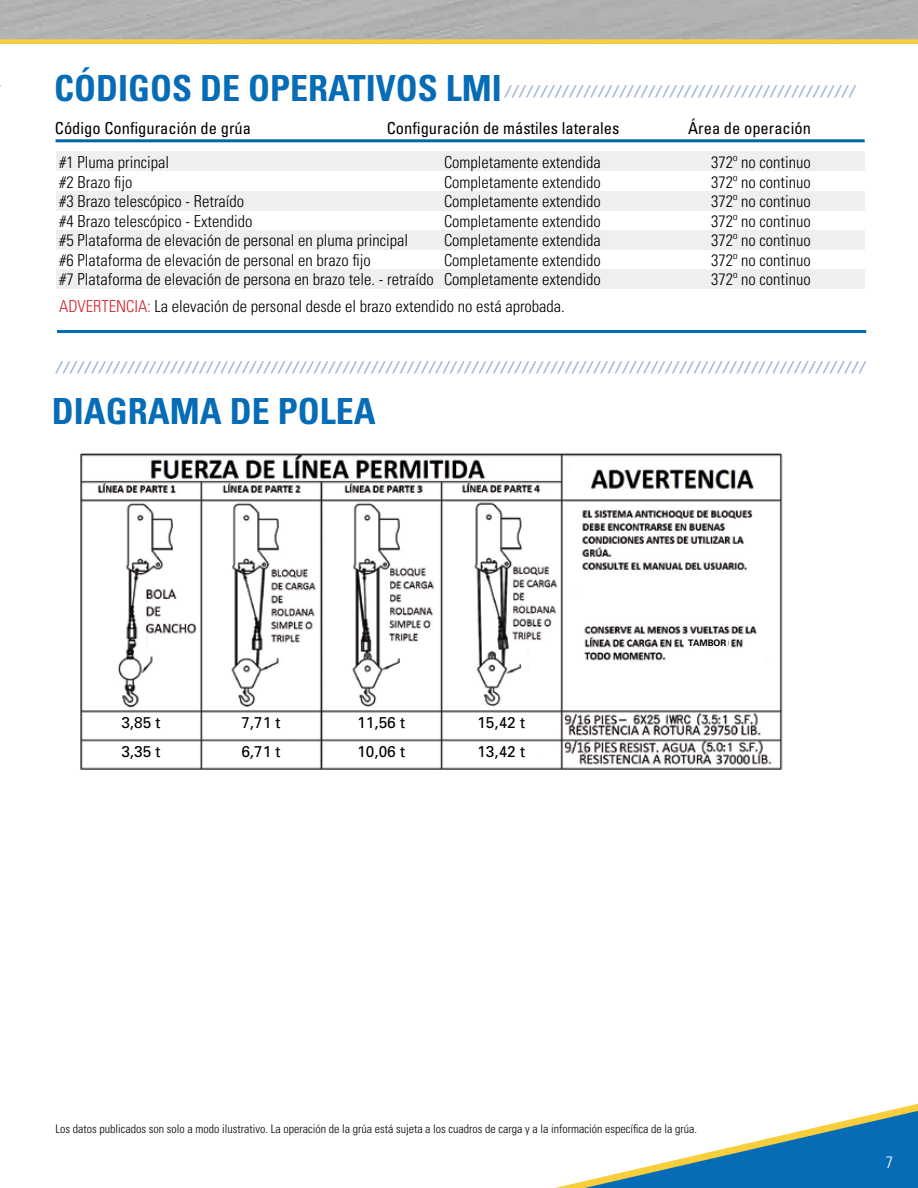
<style>
.page{position:relative;width:918px;height:1188px;background:#fff}
.page>*{position:absolute;margin:0;border:0;box-sizing:border-box;transform-origin:0 0}
.t1{font:700 condensed 36px "Univers LT Std";color:#066cb6}
.t2{font:300 condensed 16.5px "Univers";color:#000}
.t3{font:condensed 16.5px "Univers";color:#000}
.t4{font:300 condensed 16.5px "Univers LT Std";color:#fff}
.t5{font:15.75px/28.5px "Univers";color:#000}
.t6{font:italic 700 condensed 15px "Univers";color:#9cb1db}
.t7{font:300 condensed 12px "Univers";color:#000}
.t8{font:700 9px "Univers";color:#000}
.s1{color:#d2232a}
</style>
<div class="page">
<svg style="left:555px;top:1103px;width:363px;height:85px"></svg>
<div style="left:0;top:39px;width:918px;height:5px;background:#f8ce3d"></div>
<div style="left:56px;top:151px;width:809px;height:20px;background:#f0efef"></div>
<div style="left:56px;top:191px;width:809px;height:20px;background:#f0efef"></div>
<div style="left:56px;top:230px;width:809px;height:19px;background:#f0efef"></div>
<div style="left:56px;top:269px;width:809px;height:20px;background:#f0efef"></div>
<hr style="left:56px;top:139px;width:809px;height:3px;background:#0065a4">
<hr style="left:57px;top:330px;width:809px;height:3px;background:#006bb6">
<img style="left:80px;top:453px;width:703px;height:317px">
<div style="left:103px;top:716px;width:78px;height:17px;background:#fff"></div>
<div style="left:103px;top:743px;width:78px;height:18px;background:#fff"></div>
<div style="left:223px;top:716px;width:78px;height:17px;background:#fff"></div>
<div style="left:223px;top:743px;width:78px;height:18px;background:#fff"></div>
<div style="left:343px;top:716px;width:78px;height:17px;background:#fff"></div>
<div style="left:343px;top:743px;width:78px;height:18px;background:#fff"></div>
<div style="left:463px;top:716px;width:78px;height:17px;background:#fff"></div>
<div style="left:463px;top:743px;width:78px;height:18px;background:#fff"></div>
<div style="left:685px;top:639px;width:43px;height:9px;background:#fff"></div>
<h1 class="t1" style="left:54px;top:66px;width:449px">CÓDIGOS DE OPERATIVOS LMI</h1>
<p class="t3" style="left:55px;top:118px;width:198px">Código Configuración de grúa</p>
<p class="t3" style="left:387px;top:118px;width:234px">Configuración de mástiles laterales</p>
<p class="t3" style="left:688px;top:118px;width:124px">Área de operación</p>
<p class="t2" style="left:59px;top:153px;width:111px">#1 Pluma principal</p>
<p class="t2" style="left:444px;top:153px;width:158px">Completamente extendida</p>
<p class="t2" style="left:711px;top:153px;width:101px">372º no continuo</p>
<p class="t2" style="left:59px;top:172px;width:75px">#2 Brazo fijo</p>
<p class="t2" style="left:444px;top:172px;width:158px">Completamente extendido</p>
<p class="t2" style="left:711px;top:172px;width:101px">372º no continuo</p>
<p class="t2" style="left:59px;top:192px;width:187px">#3 Brazo telescópico - Retraído</p>
<p class="t2" style="left:444px;top:192px;width:158px">Completamente extendido</p>
<p class="t2" style="left:711px;top:192px;width:101px">372º no continuo</p>
<p class="t2" style="left:59px;top:211px;width:195px">#4 Brazo telescópico - Extendido</p>
<p class="t2" style="left:444px;top:211px;width:158px">Completamente extendido</p>
<p class="t2" style="left:711px;top:211px;width:101px">372º no continuo</p>
<p class="t2" style="left:59px;top:231px;width:351px">#5 Plataforma de elevación de personal en pluma principal</p>
<p class="t2" style="left:444px;top:231px;width:158px">Completamente extendida</p>
<p class="t2" style="left:711px;top:231px;width:101px">372º no continuo</p>
<p class="t2" style="left:59px;top:250px;width:313px">#6 Plataforma de elevación de personal en brazo fijo</p>
<p class="t2" style="left:444px;top:250px;width:158px">Completamente extendido</p>
<p class="t2" style="left:711px;top:250px;width:101px">372º no continuo</p>
<p class="t2" style="left:59px;top:270px;width:543px">#7 Plataforma de elevación de persona en brazo tele. - retraído Completamente extendido</p>
<p class="t2" style="left:711px;top:270px;width:101px">372º no continuo</p>
<p class="t2" style="left:59px;top:296px;width:507px"><span class="s1">ADVERTENCIA:</span> La elevación de personal desde el brazo extendido no está aprobada.</p>
<p class="t6" style="left:505px;top:81px;width:350px">/////////////////////////////////////////////////</p>
<p class="t6" style="left:56px;top:357px;width:809px">/////////////////////////////////////////////////////////////////////////////////////////////////////////////////</p>
<h1 class="t1" style="left:52px;top:389px;width:325px">DIAGRAMA DE POLEA</h1>
<p class="t5" style="left:121px;top:708px;width:41px">3,85 t<br>3,35 t</p>
<p class="t5" style="left:241px;top:708px;width:41px">7,71 t<br>6,71 t</p>
<p class="t5" style="left:357px;top:708px;width:49px">11,56 t<br>10,06 t</p>
<p class="t5" style="left:477px;top:708px;width:49px">15,42 t<br>13,42 t</p>
<p class="t8" style="left:688px;top:637px;width:40px">TAMBOR</p>
<p class="t7" style="left:56px;top:1122px;width:643px">Los datos publicados son solo a modo ilustrativo. La operación de la grúa está sujeta a los cuadros de carga y a la información específica de la grúa.</p>
<p class="t4" style="left:886px;top:1152px;width:9px">7</p>
</div>
